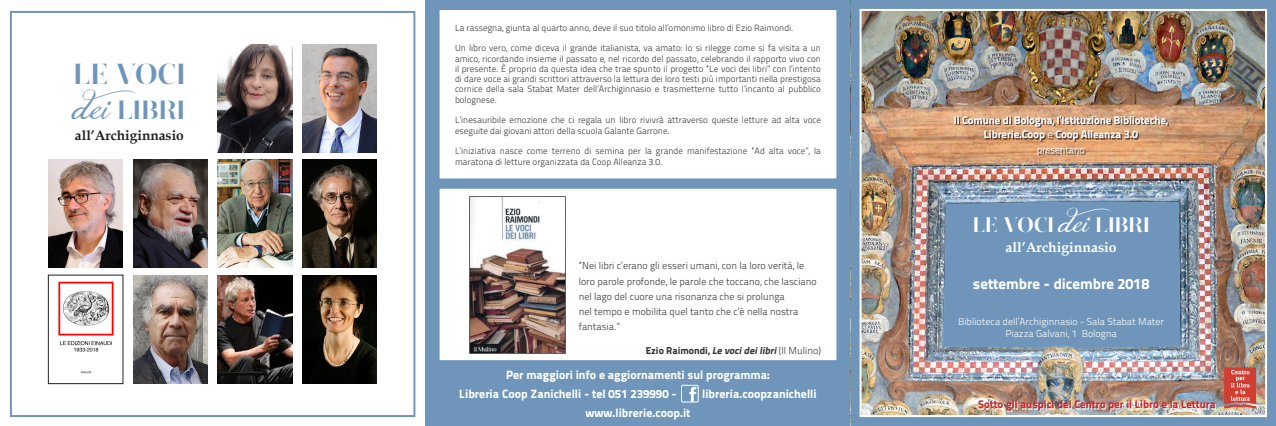
<style>
.page{position:relative;width:1276px;height:426px;background:#fff}
.page>*{position:absolute;margin:0;border:0;box-sizing:border-box;transform-origin:0 0}
.t1{font:28.9px "Narziss Bold Drops";letter-spacing:.01em;color:#6f96ba}
.t2{font:26.2px "Narziss Bold Drops";color:#6f96ba}
.t3{font:21px "Narziss Bold Drops";letter-spacing:.01em;color:#fff}
.t4{font:800 15px "Titillium Text 22 L";color:#fff}
.t5{font:700 14px "Book Antiqua";color:#fff}
.t6{font:700 13.7px "Book Antiqua";color:#231f20}
.t7{font:800 12px/19px "Titillium Text 22 L";color:#fff}
.t8{font:800 11px/14.2px "Titillium Text 22 L";letter-spacing:-.01em;color:#fff;text-align:center}
.t9{font:800 11px "Titillium Text 22 L";color:#d1232a}
.t10{font:300 10px/15px "Titillium Text 22 L";color:#333}
.t11{font:300 10px/12px "Titillium Text 22 L";color:#fff;text-align:center}
.t12{font:italic 800 10px "Titillium Text 22 L";color:#333}
.t13{font:300 9.8px "Titillium Text 22 L";letter-spacing:-.01em;color:#fff}
.t14{font:300 9px/10.3px "Titillium Text 22 L";color:#333}
.s1{font-family:"Jellyka Delicious Cake";font-size:34.2px}
.s2{font-style:normal}
.s3{font-weight:300;font-style:normal}
.s4{font-weight:300}
.s5{font-family:"Jellyka Delicious Cake";font-size:28px}
</style>
<div class="page">
<div style="left:425px;top:0;width:851px;height:425px;background:#6f96ba"></div>
<img style="left:862px;top:12px;width:402px;height:401px">
<div style="left:10px;top:11px;width:405px;height:405px;border:2px solid #6f96ba"></div>
<div style="left:429px;top:178px;width:417px;height:191px;background:#fff;border:10px solid #6f96ba"></div>
<img style="left:470px;top:196px;width:95px;height:157px">
<div style="left:955px;top:116px;width:214px;height:40px;background:#231f20;opacity:.75"></div>
<div style="left:859px;top:9px;width:408px;height:407px;border:2px solid #fff"></div>
<div style="left:434px;top:5px;width:407px;height:178px;background:#fff"></div>
<div style="left:429px;top:0;width:417px;height:188px;border:10px solid #6f96ba"></div>
<div style="left:681px;top:384px;width:17px;height:18px;border:1px solid #fff"></div>
<svg style="left:689px;top:386px;width:7px;height:15px"></svg>
<div style="left:979px;top:401px;width:237px;height:10px;background:#fff;opacity:.75"></div>
<svg style="left:1224px;top:367px;width:32px;height:41px"></svg>
<img style="left:48px;top:159px;width:75px;height:108px">
<img style="left:133px;top:159px;width:75px;height:108px">
<img style="left:218px;top:159px;width:74px;height:108px">
<img style="left:302px;top:159px;width:75px;height:108px">
<img style="left:58px;top:281px;width:56px;height:93px">
<div style="left:48px;top:274px;width:75px;height:109px;border:1px solid #231f20"></div>
<img style="left:133px;top:275px;width:75px;height:108px">
<img style="left:218px;top:275px;width:74px;height:108px">
<img style="left:302px;top:275px;width:75px;height:108px">
<img style="left:218px;top:44px;width:74px;height:108px">
<img style="left:302px;top:44px;width:75px;height:108px">
<h1 class="t1" style="left:74px;top:57px;width:114px">LE VOCI</h1>
<h2 class="t2" style="left:74px;top:95px;width:113px"><span class="s1">dei</span> LIBRI</h2>
<h3 class="t6" style="left:75px;top:127px;width:110px">all’Archiginnasio</h3>
<p class="t14" style="left:455px;top:22px;width:340px">La rassegna, giunta al quarto anno, deve il suo titolo all’omonimo libro di Ezio Raimondi.</p>
<p class="t14" style="left:455px;top:42px;width:367px;text-align:justify">Un libro vero, come diceva il grande italianista, va amato: lo si rilegge come si fa visita a un amico, ricordando insieme il passato e, nel ricordo del passato, celebrando il rapporto vivo con il presente. È proprio da questa idea che trae spunto il progetto “Le voci dei libri” con l’intento di dare voce ai grandi scrittori attraverso la lettura dei loro testi più importanti nella prestigosa cornice della sala Stabat Mater dell’Archiginnasio e trasmetterne tutto l’incanto al pubblico bolognese.</p>
<p class="t14" style="left:455px;top:114px;width:367px">L’inesauribile emozione che ci regala un libro rivivrà attraverso queste letture ad alta voce eseguite dai giovani attori della scuola Galante Garrone.</p>
<p class="t14" style="left:455px;top:145px;width:367px">L’iniziativa nasce come terreno di semina per la grande manifestazione “Ad alta voce”, la maratona di letture organizzata da Coop Alleanza 3.0.</p>
<p class="t10" style="left:578px;top:257px;width:240px">“Nei libri c’erano gli esseri umani, con la loro verità, le loro parole profonde, le parole che toccano, che lasciano nel lago del cuore una risonanza che si prolunga<br>nel tempo e mobilita quel tanto che c’è nella nostra fantasia.”</p>
<p class="t12" style="left:645px;top:342px;width:177px"><span class="s2">Ezio Raimondi,</span> Le vocideilibri<span class="s3">(Il Mulino)</span></p>
<h3 class="t7" style="left:459px;top:364px;width:312px;text-indent:47px">Per maggiori info e aggiornamenti sul programma:<br>Libreria Coop Zanichelli - tel 051 239990 -</h3>
<h3 class="t7" style="left:702px;top:383px;width:116px">libreria.coopzanichelli</h3>
<h3 class="t7" style="left:585px;top:402px;width:106px">www.librerie.coop.it</h3>
<p class="t8" style="left:954px;top:112px;width:215px">Il Comune di Bologna, l’Istituzione Biblioteche,<br>Librerie.Coop <span class="s4">e</span> Coop Alleanza 3.0</p>
<p class="t13" style="left:1037px;top:142px;width:49px">presentano</p>
<h3 class="t3" style="left:972px;top:212px;width:178px">LE VOCI <span class="s5">dei</span> LIBRI</h3>
<h3 class="t5" style="left:1005px;top:239px;width:113px">all’Archiginnasio</h3>
<h3 class="t4" style="left:973px;top:271px;width:178px">settembre - dicembre 2018</h3>
<p class="t11" style="left:958px;top:314px;width:207px">Biblioteca dell’Archiginnasio - Sala Stabat Mater<br>Piazza Galvani, 1 Bologna</p>
<p class="t9" style="left:978px;top:395px;width:239px">Sotto gli auspici del Centro per il Libro e la Lettura</p>
</div>
